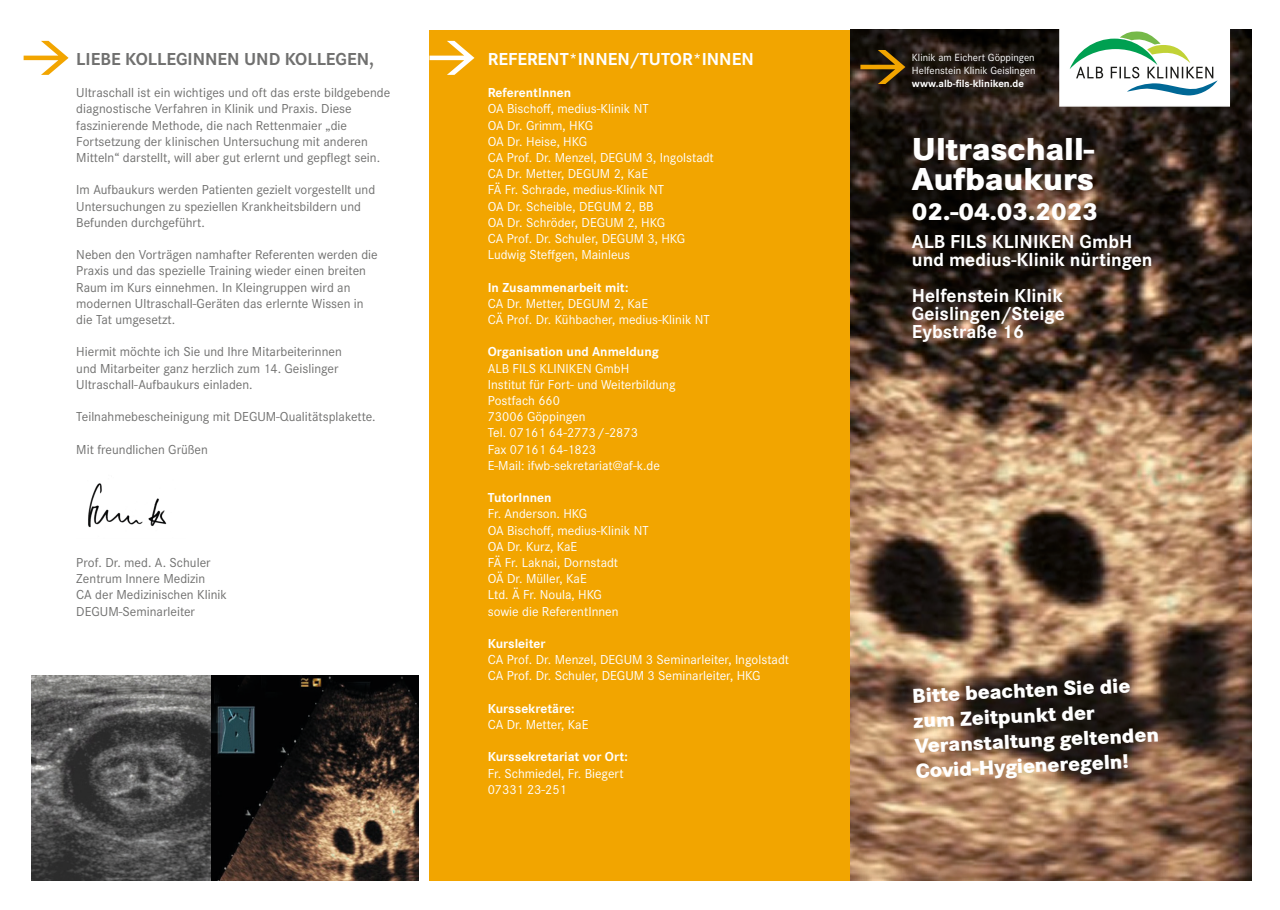
<style>
.page{position:relative;width:1280px;height:910px;background:#fff}
.page>*{position:absolute;margin:0;border:0;box-sizing:border-box;transform-origin:0 0}
.t1{font:800 33px/30px "Corporate S";color:#fff}
.t2{font:800 25.5px "Corporate S";color:#fff}
.t3{font:800 21px/25.2px "Corporate S";color:#fff}
.t4{font:700 19.5px/18px "Corporate S";color:#fff}
.t5{font:700 18px "Corporate S";color:#70706f}
.t6{font:700 18px "Corporate S";color:#fff}
.t7{font:13.5px/16.2px "Corporate S";color:#70706f}
.t8{font:13.5px/16.2px "Corporate S";color:#fff}
.t9{font:700 13.5px "Corporate S";color:#fff}
.t10{font:10.8px/12.9px "Corporate S";color:#fff}
.t11{font:700 10.8px "Corporate S";color:#fff}
</style>
<div class="page">
<div style="left:429px;top:30px;width:421px;height:850px;background:#f2a500"></div>
<img style="left:32px;top:676px;width:386px;height:204px">
<img style="left:850px;top:30px;width:402px;height:850px">
<div style="left:1059px;top:9px;width:171px;height:98px;background:#fff;border:2px solid #fff"></div>
<svg style="left:1070px;top:31px;width:148px;height:64px"></svg>
<svg style="left:429px;top:41px;width:45px;height:34px"></svg>
<svg style="left:860px;top:50px;width:45px;height:34px;background:#5c410f"></svg>
<img style="left:88px;top:483px;width:79px;height:45px">
<svg style="left:24px;top:41px;width:45px;height:34px"></svg>
<h3 class="t5" style="left:76px;top:46px;width:299px">LIEBE KOLLEGINNEN UND KOLLEGEN,</h3>
<p class="t7" style="left:76px;top:84px;width:316px">Ultraschall ist ein wichtiges und oft das erste bildgebende diagnostische Verfahren in Klinik und Praxis. Diese faszinierende Methode, die nach Rettenmaier „die Fortsetzung der klinischen Untersuchung mit anderen Mitteln“ darstellt, will aber gut erlernt und gepflegt sein.</p>
<p class="t7" style="left:76px;top:181px;width:300px">Im Aufbaukurs werden Patienten gezielt vorgestellt und<br>Untersuchungen zu speziellen Krankheitsbildern und<br>Befunden durchgeführt.</p>
<p class="t7" style="left:76px;top:246px;width:303px">Neben den Vorträgen namhafter Referenten werden die Praxis und das spezielle Training wieder einen breiten Raum im Kurs einnehmen. In Kleingruppen wird an modernen Ultraschall-Geräten das erlernte Wissen in die Tat umgesetzt.</p>
<p class="t7" style="left:76px;top:343px;width:267px">Hiermit möchte ich Sie und Ihre Mitarbeiterinnen und Mitarbeiter ganz herzlich zum 14. Geislinger<br>Ultraschall-Aufbaukurs einladen.</p>
<p class="t7" style="left:76px;top:408px;width:301px">Teilnahmebescheinigung mit DEGUM-Qualitätsplakette.</p>
<p class="t7" style="left:76px;top:440px;width:133px">Mit freundlichen Grüßen</p>
<p class="t7" style="left:76px;top:554px;width:152px">Prof. Dr. med. A. Schuler<br>Zentrum Innere Medizin<br>CA der Medizinischen Klinik<br>DEGUM-Seminarleiter</p>
<h3 class="t6" style="left:488px;top:46px;width:267px">REFERENT*INNEN/TUTOR*INNEN</h3>
<p class="t9" style="left:488px;top:83px;width:85px">ReferentInnen</p>
<p class="t8" style="left:488px;top:100px;width:228px">OA Bischoff, medius-Klinik NT<br>OA Dr. Grimm, HKG<br>OA Dr. Heise, HKG<br>CA Prof. Dr. Menzel, DEGUM 3, Ingolstadt<br>CA Dr. Metter, DEGUM 2, KaE<br>FÄ Fr. Schrade, medius-Klinik NT<br>OA Dr. Scheible, DEGUM 2, BB<br>OA Dr. Schröder, DEGUM 2, HKG<br>CA Prof. Dr. Schuler, DEGUM 3, HKG<br>Ludwig Steffgen, Mainleus</p>
<p class="t9" style="left:488px;top:278px;width:142px">In Zusammenarbeit mit:</p>
<p class="t8" style="left:488px;top:295px;width:224px">CA Dr. Metter, DEGUM 2, KaE<br>CÄ Prof. Dr. Kühbacher, medius-Klinik NT</p>
<p class="t9" style="left:488px;top:342px;width:173px">Organisation und Anmeldung</p>
<p class="t8" style="left:488px;top:359px;width:189px">ALB FILS KLINIKEN GmbH<br>Institut für Fort- und Weiterbildung<br>Postfach 660<br>73006 Göppingen<br>Tel. 07161 64-2773 / -2873<br>Fax 07161 64-1823<br>E-Mail: ifwb-sekretariat@af-k.de</p>
<p class="t9" style="left:488px;top:488px;width:65px">TutorInnen</p>
<p class="t8" style="left:488px;top:505px;width:162px">Fr. Anderson. HKG<br>OA Bischoff, medius-Klinik NT<br>OA Dr. Kurz, KaE<br>FÄ Fr. Laknai, Dornstadt<br>OÄ Dr. Müller, KaE<br>Ltd. Ä Fr. Noula, HKG<br>sowie die ReferentInnen</p>
<p class="t9" style="left:488px;top:634px;width:59px">Kursleiter</p>
<p class="t8" style="left:488px;top:651px;width:303px">CA Prof. Dr. Menzel, DEGUM 3 Seminarleiter, Ingolstadt<br>CA Prof. Dr. Schuler, DEGUM 3 Seminarleiter, HKG</p>
<p class="t9" style="left:488px;top:699px;width:88px">Kurssekretäre:</p>
<p class="t8" style="left:488px;top:716px;width:102px">CA Dr. Metter, KaE</p>
<p class="t9" style="left:488px;top:747px;width:142px">Kurssekretariat vor Ort:</p>
<p class="t8" style="left:488px;top:764px;width:137px">Fr. Schmiedel, Fr. Biegert<br>07331 23-251</p>
<p class="t10" style="left:912px;top:51px;width:125px">Klinik am Eichert Göppingen<br>Helfenstein Klinik Geislingen</p>
<p class="t11" style="left:912px;top:76px;width:114px">www.alb-fils-kliniken.de</p>
<h1 class="t1" style="left:912px;top:133px;width:184px">Ultraschall-<br>Aufbaukurs</h1>
<h2 class="t2" style="left:912px;top:194px;width:188px">02.-04.03.2023</h2>
<h3 class="t4" style="left:912px;top:232px;width:242px">ALB FILS KLINIKEN GmbH und medius-Klinik nürtingen</h3>
<h3 class="t4" style="left:912px;top:286px;width:154px;text-align:justify">Helfenstein Klinik Geislingen/Steige Eybstraße 16</h3>
<h3 class="t3" style="left:911px;top:683px;width:246px;rotate:-3deg">Bitte beachten Sie die zum Zeitpunkt der<br>Veranstaltung geltenden<br>Covid-Hygieneregeln!</h3>
</div>
